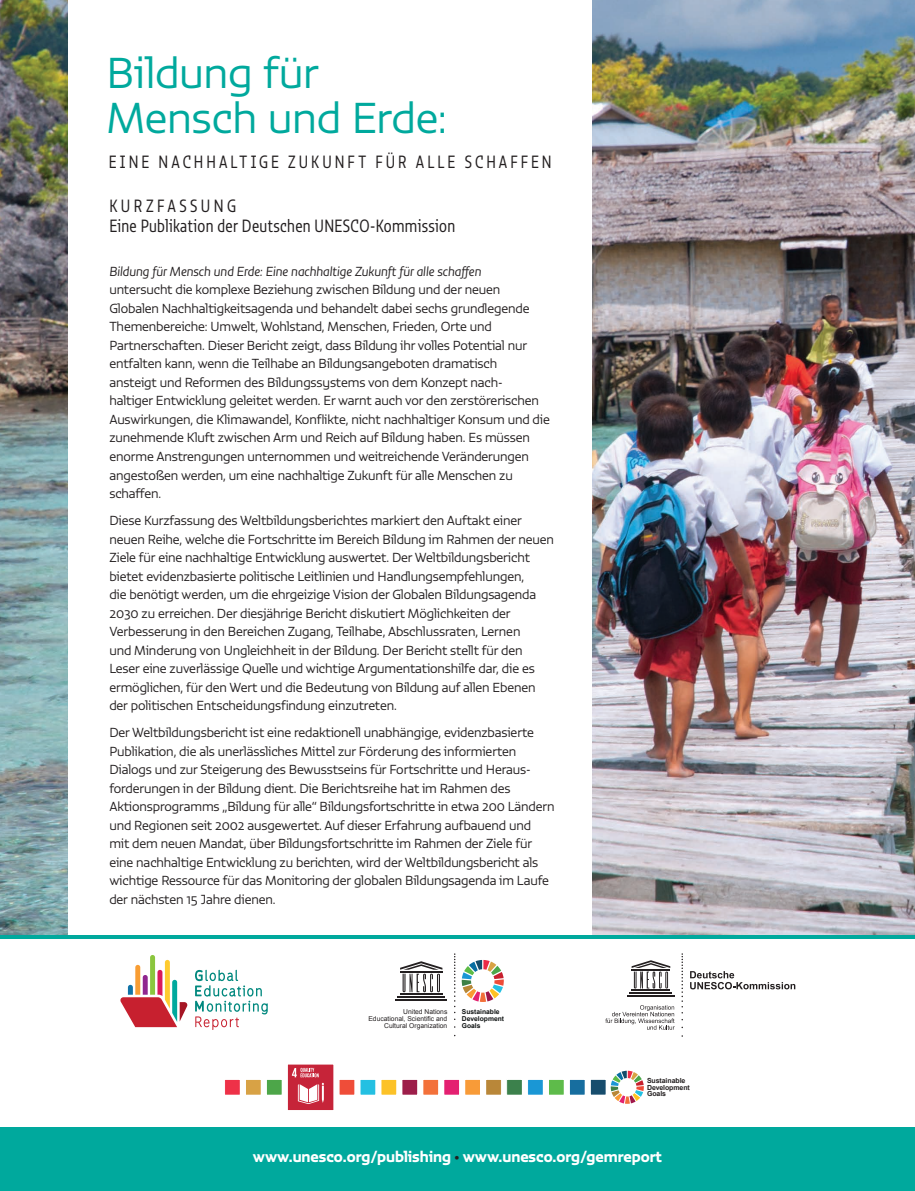
<style>
.page{position:relative;width:915px;height:1191px;background:#fff}
.page>*{position:absolute;margin:0;border:0;box-sizing:border-box;transform-origin:0 0}
.t1{font:300 42px/45px "Vita Std";letter-spacing:-.01em;color:#00a99d}
.t2{font:300 17.25px/20.7px "Vita Cond Std";letter-spacing:.02em;color:#231f20}
.t3{font:300 17.25px "Vita Cond Std";letter-spacing:.18em;color:#231f20}
.t4{font:15px "Vita Std Bld";letter-spacing:-.005em;color:#fff}
.t5{font:300 12.75px/18.5px "Vita Std";letter-spacing:-.01em;color:#231f20}
.t6{font:italic 300 12.75px "Vita Std";letter-spacing:-.01em;color:#231f20}
.t7{font:700 6.9px/6.6px "Arial";letter-spacing:-.01em;color:#231f20}
.t8{font:6.75px/7.4px "Arial";color:#231f20;text-align:right}
.t9{font:700 6.75px/7.4px "Arial";color:#0f1313}
.s1{color:#231f20}
</style>
<div class="page">
<img style="left:0;top:0;width:68px;height:935px">
<img style="left:592px;top:0;width:322px;height:935px">
<hr style="left:0;top:935px;width:914px;height:4px;background:#00a99d">
<div style="left:0;top:1127px;width:914px;height:64px;background:#00a99d"></div>
<svg style="left:120px;top:955px;width:67px;height:72px"></svg>
<svg style="left:195px;top:969px;width:73px;height:61px"></svg>
<hr style="left:400px;top:993px;width:42px;height:2px;background:#231f20">
<hr style="left:397px;top:996px;width:47px;height:2px;background:#231f20">
<hr style="left:395px;top:999px;width:52px;height:2px;background:#231f20">
<svg style="left:400px;top:961px;width:42px;height:31px"></svg>
<svg style="left:454px;top:953px;width:50px;height:67px"></svg>
<svg style="left:610px;top:1070px;width:34px;height:34px"></svg>
<div style="left:224px;top:1079px;width:16px;height:16px;background:#ee3148"></div>
<div style="left:224px;top:1079px;width:17px;height:16px;border:1px solid #fff"></div>
<div style="left:245px;top:1079px;width:16px;height:16px;background:#d8a245"></div>
<div style="left:245px;top:1079px;width:16px;height:16px;border:1px solid #fff"></div>
<div style="left:266px;top:1079px;width:16px;height:16px;background:#4da649"></div>
<div style="left:266px;top:1079px;width:16px;height:16px;border:1px solid #fff"></div>
<div style="left:339px;top:1079px;width:16px;height:16px;background:#ef4d39"></div>
<div style="left:338px;top:1079px;width:17px;height:16px;border:1px solid #fff"></div>
<div style="left:360px;top:1079px;width:15px;height:16px;background:#24c0e2"></div>
<div style="left:359px;top:1079px;width:17px;height:16px;border:1px solid #fff"></div>
<div style="left:381px;top:1079px;width:15px;height:16px;background:#fcc228"></div>
<div style="left:380px;top:1079px;width:17px;height:16px;border:1px solid #fff"></div>
<div style="left:402px;top:1079px;width:15px;height:16px;background:#9d1e4a"></div>
<div style="left:401px;top:1079px;width:17px;height:16px;border:1px solid #fff"></div>
<div style="left:422px;top:1079px;width:16px;height:16px;background:#f3713a"></div>
<div style="left:422px;top:1079px;width:17px;height:16px;border:1px solid #fff"></div>
<div style="left:443px;top:1079px;width:16px;height:16px;background:#e42071"></div>
<div style="left:443px;top:1079px;width:17px;height:16px;border:1px solid #fff"></div>
<div style="left:464px;top:1079px;width:16px;height:16px;background:#f89b38"></div>
<div style="left:464px;top:1079px;width:16px;height:16px;border:1px solid #fff"></div>
<div style="left:485px;top:1079px;width:16px;height:16px;background:#b98739"></div>
<div style="left:485px;top:1079px;width:16px;height:16px;border:1px solid #fff"></div>
<div style="left:506px;top:1079px;width:16px;height:16px;background:#3c814c"></div>
<div style="left:506px;top:1079px;width:16px;height:16px;border:1px solid #fff"></div>
<div style="left:527px;top:1079px;width:16px;height:16px;background:#1a97d5"></div>
<div style="left:527px;top:1079px;width:16px;height:16px;border:1px solid #fff"></div>
<div style="left:548px;top:1079px;width:16px;height:16px;background:#5ebb4a"></div>
<div style="left:548px;top:1079px;width:16px;height:16px;border:1px solid #fff"></div>
<div style="left:569px;top:1079px;width:16px;height:16px;background:#176e9f"></div>
<div style="left:569px;top:1079px;width:16px;height:16px;border:1px solid #fff"></div>
<div style="left:590px;top:1079px;width:16px;height:16px;background:#174d6d"></div>
<div style="left:589px;top:1079px;width:17px;height:16px;border:1px solid #fff"></div>
<svg style="left:287px;top:1064px;width:47px;height:46px;background:#d35868"></svg>
<hr style="left:631px;top:989px;width:39px;height:2px;background:#231f20">
<hr style="left:629px;top:992px;width:43px;height:1px;background:#231f20">
<hr style="left:627px;top:995px;width:47px;height:1px;background:#231f20">
<svg style="left:631px;top:960px;width:39px;height:28px"></svg>
<svg style="left:605px;top:1005px;width:69px;height:24px"></svg>
<svg style="left:681px;top:953px;width:1px;height:60px"></svg>
<svg style="left:690px;top:971px;width:105px;height:18px"></svg>
<h1 class="t1" style="left:106px;top:49px;width:342px">Bildung für<br>Mensch und Erde:</h1>
<h2 class="t3" style="left:109px;top:151px;width:444px">EINE NACHHALTIGE ZUKUNFT FÜR ALLE SCHAFFEN</h2>
<h2 class="t2" style="left:109px;top:195px;width:347px">KURZFASSUNG<br>Eine Publikation der Deutschen UNESCO-Kommission</h2>
<p class="t6" style="left:109px;top:263px;width:373px">Bildung für Mensch und Erde: Eine nachhaltige Zukunft für alle schaffen</p>
<p class="t5" style="left:109px;top:280px;width:442px">untersucht die komplexe Beziehung zwischen Bildung und der neuen Globalen Nachhaltigkeitsagenda und behandelt dabei sechs grundlegende Themenbereiche: Umwelt, Wohlstand, Menschen, Frieden, Orte und Partnerschaften. Dieser Bericht zeigt, dass Bildung ihr volles Potential nur entfalten kann, wenn die Teilhabe an Bildungsangeboten dramatisch<br>ansteigt und Reformen des Bildungssystems von dem Konzept nach-<br>haltiger Entwicklung geleitet werden. Er warnt auch vor den zerstörerischen Auswirkungen, die Klimawandel, Konflikte, nicht nachhaltiger Konsum und die zunehmende Kluft zwischen Arm und Reich auf Bildung haben. Es müssen enorme Anstrengungen unternommen und weitreichende Veränderungen angestoßen werden, um eine nachhaltige Zukunft für alle Menschen zu schaffen.</p>
<p class="t5" style="left:109px;top:511px;width:446px">Diese Kurzfassung des Weltbildungsberichtes markiert den Auftakt einer neuen Reihe, welche die Fortschritte im Bereich Bildung im Rahmen der neuen Ziele für eine nachhaltige Entwicklung auswertet. Der Weltbildungsbericht bietet evidenzbasierte politische Leitlinien und Handlungsempfehlungen,<br>die benötigt werden, um die ehrgeizige Vision der Globalen Bildungsagenda 2030 zu erreichen. Der diesjährige Bericht diskutiert Möglichkeiten der Verbesserung in den Bereichen Zugang, Teilhabe, Abschlussraten, Lernen<br>und Minderung von Ungleichheit in der Bildung. Der Bericht stellt für den Leser eine zuverlässige Quelle und wichtige Argumentationshilfe dar, die es ermöglichen, für den Wert und die Bedeutung von Bildung auf allen Ebenen der politischen Entscheidungsfindung einzutreten.</p>
<p class="t5" style="left:109px;top:723px;width:446px">Der Weltbildungsbericht ist eine redaktionell unabhängige, evidenzbasierte Publikation, die als unerlässliches Mittel zur Förderung des informierten Dialogs und zur Steigerung des Bewusstseins für Fortschritte und Heraus&shy;forderungen in der Bildung dient. Die Berichtsreihe hat im Rahmen des Aktionsprogramms „Bildung für alle“ Bildungsfortschritte in etwa 200 Ländern und Regionen seit 2002 ausgewertet. Auf dieser Erfahrung aufbauend und<br>mit dem neuen Mandat, über Bildungsfortschritte im Rahmen der Ziele für eine nachhaltige Entwicklung zu berichten, wird der Weltbildungsbericht als wichtige Ressource für das Monitoring der globalen Bildungsagenda im Laufe der nächsten 15 Jahre dienen.</p>
<p class="t8" style="left:368px;top:1007px;width:80px">United Nations<br>Educational, Scientific and<br>Cultural Organization</p>
<p class="t9" style="left:461px;top:1007px;width:44px">Sustainable<br>Development<br>Goals</p>
<p class="t7" style="left:646px;top:1077px;width:44px">Sustainable<br>Development<br>Goals</p>
<p class="t4" style="left:253px;top:1146px;width:410px">www.unesco.org/publishing <span class="s1">•</span> www.unesco.org/gemreport</p>
</div>
